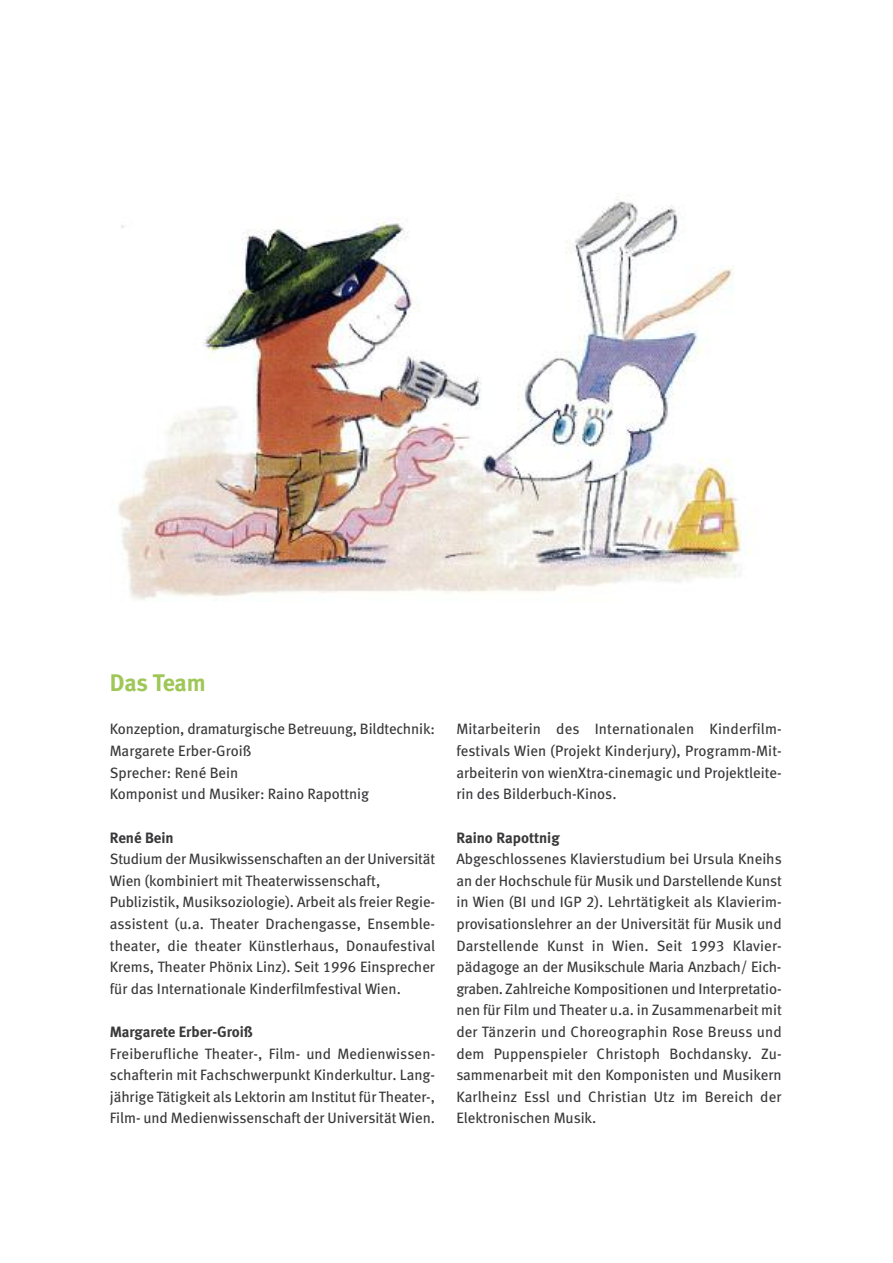
<style>
.page{position:relative;width:893px;height:1263px;background:#fff}
.page>*{position:absolute;margin:0;border:0;box-sizing:border-box;transform-origin:0 0}
.t1{font:24px "Meta Bold LF";letter-spacing:-.01em;color:#9fc758}
.t2{font:15px/21.6px "Meta Book LF";color:#39383a;text-align:justify}
.t3{font:15px "Meta Bold LF";color:#39383a}
</style>
<div class="page">
<img style="left:118px;top:199px;width:634px;height:401px">
<h1 class="t1" style="left:110px;top:674px;width:98px">Das Team</h1>
<p class="t2" style="left:110px;top:720px;width:327px;text-align:left">Konzeption, dramaturgische Betreuung, Bildtechnik:<br>Margarete Erber-Groiß<br>Sprecher: René Bein<br>Komponist und Musiker: Raino Rapottnig</p>
<p class="t3" style="left:110px;top:832px;width:66px">René Bein</p>
<p class="t2" style="left:110px;top:849px;width:327px;text-align:left">Studium der Musikwissenschaften an der Universität Wien (kombiniert mit Theaterwissenschaft, Publizistik, Musiksoziologie). Arbeit als freier Regie&shy;assistent (u.a. Theater Drachengasse, Ensemble&shy;theater, die theater Künstlerhaus, Donaufestival Krems, Theater Phönix Linz). Seit 1996 Einsprecher für das Internationale Kinderfilmfestival Wien.</p>
<p class="t3" style="left:110px;top:1026px;width:145px">Margarete Erber-Groiß</p>
<p class="t2" style="left:110px;top:1044px;width:327px">Freiberufliche Theater-, Film- und Medienwissen&shy;schafterin mit Fachschwerpunkt Kinderkultur. Lang&shy;jährige Tätigkeit als Lektorin am Institut für Theater-, Film- und Medienwissenschaft der Universität Wien.</p>
<p class="t2" style="left:456px;top:720px;width:327px">Mitarbeiterin des Internationalen Kinderfilm&shy;festivals Wien (Projekt Kinderjury), Programm-Mit&shy;arbeiterin von wienXtra-cinemagic und Projektleite&shy;rin des Bilderbuch-Kinos.</p>
<p class="t3" style="left:456px;top:832px;width:105px">Raino Rapottnig</p>
<p class="t2" style="left:456px;top:849px;width:327px">Abgeschlossenes Klavierstudium bei Ursula Kneihs an der Hochschule für Musik und Darstellende Kunst in Wien (BI und IGP 2). Lehrtätigkeit als Klavierim&shy;provisationslehrer an der Universität für Musik und Darstellende Kunst in Wien. Seit 1993 Klavier&shy;pädagoge an der Musikschule Maria Anzbach/ Eich&shy;graben. Zahlreiche Kompositionen und Interpretatio&shy;nen für Film und Theater u.a. in Zusammenarbeit mit der Tänzerin und Choreographin Rose Breuss und dem Puppenspieler Christoph Bochdansky. Zu&shy;sammenarbeit mit den Komponisten und Musikern Karlheinz Essl und Christian Utz im Bereich der Elektronischen Musik.</p>
</div>
